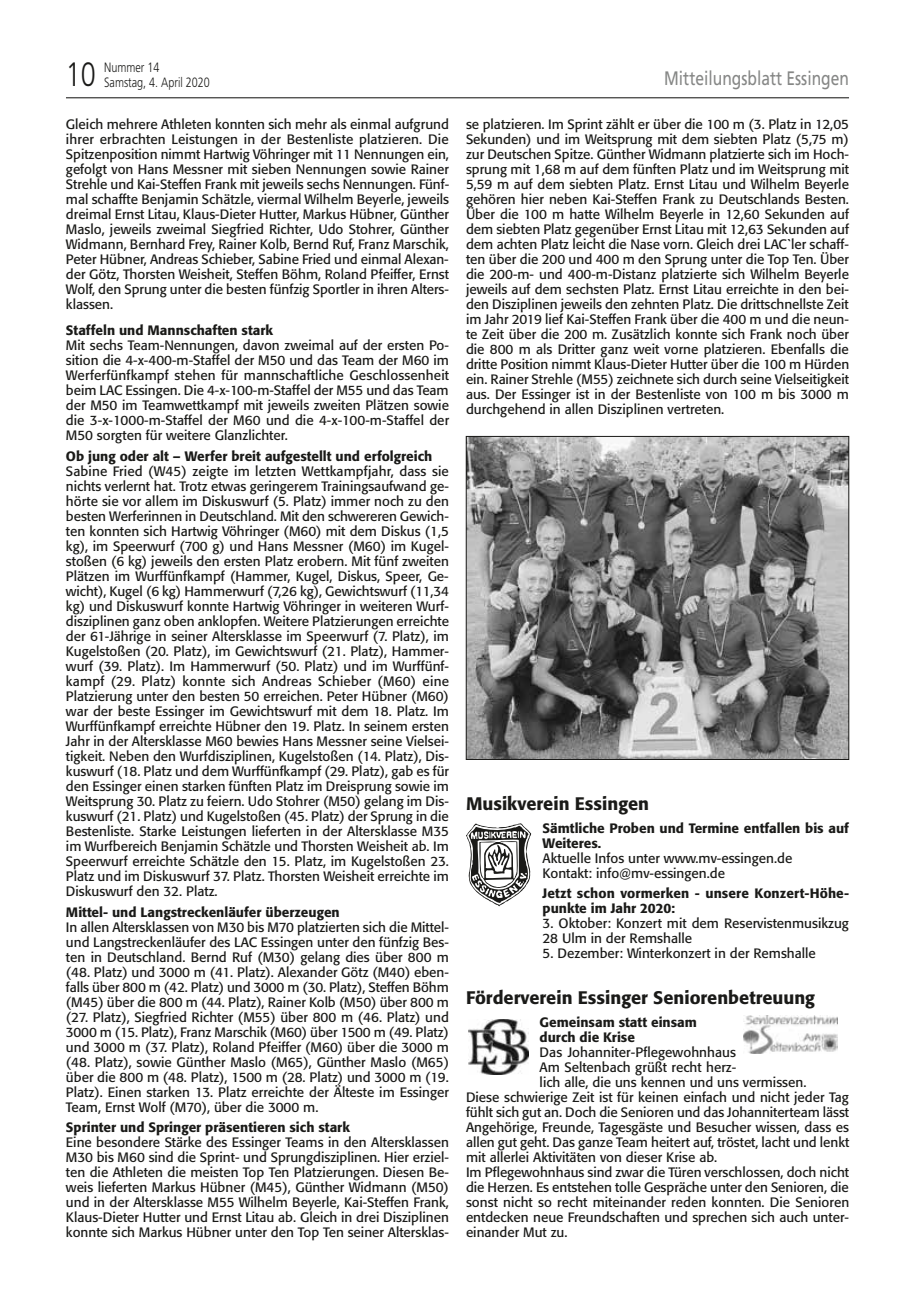
<style>
.page{position:relative;width:915px;height:1297px;background:#fff}
.page>*{position:absolute;margin:0;border:0;box-sizing:border-box;transform-origin:0 0}
.t1{font:300 33.75px "Frutiger";color:#1a1a18;scale:.8 1}
.t2{font:19.5px "Frutiger";color:#868786;scale:.8 1}
.t3{font:500 18px "Formata";color:#1a1a18}
.t4{font:13.5px/15px "Formata";color:#1a1a18;text-align:justify}
.t5{font:500 13.5px/15px "Formata";color:#1a1a18}
.t6{font:300 13.5px "Frutiger";color:#1a1a18;scale:.8 1}
</style>
<div class="page">
<hr style="left:66px;top:97px;width:782px;height:1px;background:#1a1a18">
<img style="left:468px;top:438px;width:378px;height:320px">
<div style="left:466px;top:436px;width:382px;height:324px;border:1px solid #1a1a18"></div>
<img style="left:743px;top:1016px;width:94px;height:38px">
<svg style="left:466px;top:823px;width:65px;height:83px"></svg>
<img style="left:468px;top:1020px;width:60px;height:54px">
<h1 class="t1" style="left:66px;top:55px;width:39px">10</h1>
<p class="t6" style="left:104px;top:60px;width:71px">Nummer 14</p>
<p class="t6" style="left:104px;top:75px;width:134px">Samstag, 4. April 2020</p>
<h2 class="t2" style="left:664px;top:67px;width:232px">Mitteilungsblatt Essingen</h2>
<p class="t4" style="left:66px;top:116px;width:384px">Gleich mehrere Athleten konnten sich mehr als einmal aufgrund ihrer erbrachten Leistungen in der Bestenliste platzieren. Die Spitzenposition nimmt Hartwig Vöhringer mit 11 Nennungen ein, gefolgt von Hans Messner mit sieben Nennungen sowie Rainer Strehle und Kai-Steffen Frank mit jeweils sechs Nennungen. Fünf&shy;mal schaffte Benjamin Schätzle, viermal Wilhelm Beyerle, jeweils dreimal Ernst Litau, Klaus-Dieter Hutter, Markus Hübner, Günther Maslo, jeweils zweimal Siegfried Richter, Udo Stohrer, Günther Widmann, Bernhard Frey, Rainer Kolb, Bernd Ruf, Franz Marschik, Peter Hübner, Andreas Schieber, Sabine Fried und einmal Alexan&shy;der Götz, Thorsten Weisheit, Steffen Böhm, Roland Pfeiffer, Ernst Wolf, den Sprung unter die besten fünfzig Sportler in ihren Alters&shy;klassen.</p>
<p class="t5" style="left:66px;top:323px;width:208px">Staffeln und Mannschaften stark</p>
<p class="t4" style="left:66px;top:338px;width:384px">Mit sechs Team-Nennungen, davon zweimal auf der ersten Po&shy;sition die 4-x-400-m-Staffel der M50 und das Team der M60 im Werferfünfkampf stehen für mannschaftliche Geschlossenheit beim LAC Essingen. Die 4-x-100-m-Staffel der M55 und das Team der M50 im Teamwettkampf mit jeweils zweiten Plätzen sowie die 3-x-1000-m-Staffel der M60 und die 4-x-100-m-Staffel der M50 sorgten für weitere Glanzlichter.</p>
<p class="t5" style="left:66px;top:448px;width:368px">Ob jung oder alt – Werfer breit aufgestellt und erfolgreich</p>
<p class="t4" style="left:66px;top:464px;width:384px">Sabine Fried (W45) zeigte im letzten Wettkampfjahr, dass sie nichts verlernt hat. Trotz etwas geringerem Trainingsaufwand ge&shy;hörte sie vor allem im Diskuswurf (5. Platz) immer noch zu den besten Werferinnen in Deutschland. Mit den schwereren Gewich&shy;ten konnten sich Hartwig Vöhringer (M60) mit dem Diskus (1,5 kg), im Speerwurf (700 g) und Hans Messner (M60) im Kugel&shy;stoßen (6 kg) jeweils den ersten Platz erobern. Mit fünf zweiten Plätzen im Wurffünfkampf (Hammer, Kugel, Diskus, Speer, Ge&shy;wicht), Kugel (6 kg) Hammerwurf (7,26 kg), Gewichtswurf (11,34 kg) und Diskuswurf konnte Hartwig Vöhringer in weiteren Wurf&shy;disziplinen ganz oben anklopfen. Weitere Platzierungen erreichte der 61-Jährige in seiner Altersklasse im Speerwurf (7. Platz), im Kugelstoßen (20. Platz), im Gewichtswurf (21. Platz), Hammer&shy;wurf (39. Platz). Im Hammerwurf (50. Platz) und im Wurffünf&shy;kampf (29. Platz) konnte sich Andreas Schieber (M60) eine Platzierung unter den besten 50 erreichen. Peter Hübner (M60) war der beste Essinger im Gewichtswurf mit dem 18. Platz. Im Wurffünfkampf erreichte Hübner den 19. Platz. In seinem ersten Jahr in der Altersklasse M60 bewies Hans Messner seine Vielsei&shy;tigkeit. Neben den Wurfdisziplinen, Kugelstoßen (14. Platz), Dis&shy;kuswurf (18. Platz und dem Wurffünfkampf (29. Platz), gab es für den Essinger einen starken fünften Platz im Dreisprung sowie im Weitsprung 30. Platz zu feiern. Udo Stohrer (M50) gelang im Dis&shy;kuswurf (21. Platz) und Kugelstoßen (45. Platz) der Sprung in die Bestenliste. Starke Leistungen lieferten in der Altersklasse M35 im Wurfbereich Benjamin Schätzle und Thorsten Weisheit ab. Im Speerwurf erreichte Schätzle den 15. Platz, im Kugelstoßen 23.<br>Platz und im Diskuswurf 37. Platz. Thorsten Weisheit erreichte im Diskuswurf den 32. Platz.</p>
<p class="t5" style="left:66px;top:904px;width:275px">Mittel- und Langstreckenläufer überzeugen</p>
<p class="t4" style="left:66px;top:919px;width:384px">In allen Altersklassen von M30 bis M70 platzierten sich die Mittel&shy;und Langstreckenläufer des LAC Essingen unter den fünfzig Bes&shy;ten in Deutschland. Bernd Ruf (M30) gelang dies über 800 m (48. Platz) und 3000 m (41. Platz). Alexander Götz (M40) eben&shy;falls über 800 m (42. Platz) und 3000 m (30. Platz), Steffen Böhm (M45) über die 800 m (44. Platz), Rainer Kolb (M50) über 800 m (27. Platz), Siegfried Richter (M55) über 800 m (46. Platz) und 3000 m (15. Platz), Franz Marschik (M60) über 1500 m (49. Platz) und 3000 m (37. Platz), Roland Pfeiffer (M60) über die 3000 m (48. Platz), sowie Günther Maslo (M65), Günther Maslo (M65) über die 800 m (48. Platz), 1500 m (28. Platz) und 3000 m (19.<br>Platz). Einen starken 13. Platz erreichte der Älteste im Essinger Team, Ernst Wolf (M70), über die 3000 m.</p>
<p class="t5" style="left:66px;top:1120px;width:285px">Sprinter und Springer präsentieren sich stark</p>
<p class="t4" style="left:66px;top:1135px;width:384px">Eine besondere Stärke des Essinger Teams in den Altersklassen M30 bis M60 sind die Sprint- und Sprungdisziplinen. Hier erziel&shy;ten die Athleten die meisten Top Ten Platzierungen. Diesen Be&shy;weis lieferten Markus Hübner (M45), Günther Widmann (M50) und in der Altersklasse M55 Wilhelm Beyerle, Kai-Steffen Frank, Klaus-Dieter Hutter und Ernst Litau ab. Gleich in drei Disziplinen konnte sich Markus Hübner unter den Top Ten seiner Altersklas-</p>
<p class="t4" style="left:466px;top:116px;width:384px">se platzieren. Im Sprint zählt er über die 100 m (3. Platz in 12,05<br>Sekunden) und im Weitsprung mit dem siebten Platz (5,75 m) zur Deutschen Spitze. Günther Widmann platzierte sich im Hoch&shy;sprung mit 1,68 m auf dem fünften Platz und im Weitsprung mit 5,59 m auf dem siebten Platz. Ernst Litau und Wilhelm Beyerle gehören hier neben Kai-Steffen Frank zu Deutschlands Besten.<br>Über die 100 m hatte Wilhelm Beyerle in 12,60 Sekunden auf dem siebten Platz gegenüber Ernst Litau mit 12,63 Sekunden auf dem achten Platz leicht die Nase vorn. Gleich drei LAC`ler schaff&shy;ten über die 200 und 400 m den Sprung unter die Top Ten. Über die 200-m- und 400-m-Distanz platzierte sich Wilhelm Beyerle jeweils auf dem sechsten Platz. Ernst Litau erreichte in den bei&shy;den Disziplinen jeweils den zehnten Platz. Die drittschnellste Zeit im Jahr 2019 lief Kai-Steffen Frank über die 400 m und die neun&shy;te Zeit über die 200 m. Zusätzlich konnte sich Frank noch über die 800 m als Dritter ganz weit vorne platzieren. Ebenfalls die dritte Position nimmt Klaus-Dieter Hutter über die 100 m Hürden ein. Rainer Strehle (M55) zeichnete sich durch seine Vielseitigkeit aus. Der Essinger ist in der Bestenliste von 100 m bis 3000 m durchgehend in allen Disziplinen vertreten.</p>
<h3 class="t3" style="left:466px;top:792px;width:184px">Musikverein Essingen</h3>
<p class="t5" style="left:542px;top:821px;width:308px">Sämtliche Proben und Termine entfallen bis auf<br>Weiteres.</p>
<p class="t4" style="left:542px;top:851px;width:251px">Aktuelle Infos unter www.mv-essingen.de<br>Kontakt: info@mv-essingen.de</p>
<p class="t5" style="left:542px;top:886px;width:308px">Jetzt schon vormerken - unsere Konzert-Höhe&shy;punkte im Jahr 2020:</p>
<p class="t4" style="left:542px;top:916px;width:308px">3. Oktober: Konzert mit dem Reservistenmusikzug<br>28 Ulm in der Remshalle</p>
<p class="t4" style="left:542px;top:946px;width:275px">5. Dezember: Winterkonzert in der Remshalle</p>
<h3 class="t3" style="left:466px;top:986px;width:350px">Förderverein Essinger Seniorenbetreuung</h3>
<p class="t5" style="left:539px;top:1015px;width:159px">Gemeinsam statt einsam durch die Krise</p>
<p class="t4" style="left:539px;top:1045px;width:198px">Das Johanniter-Pflegewohnhaus</p>
<p class="t4" style="left:539px;top:1060px;width:198px">Am Seltenbach grüßt recht herz-</p>
<p class="t4" style="left:539px;top:1075px;width:268px">lich alle, die uns kennen und uns vermissen.</p>
<p class="t4" style="left:466px;top:1090px;width:384px">Diese schwierige Zeit ist für keinen einfach und nicht jeder Tag</p>
<p class="t4" style="left:466px;top:1105px;width:384px">fühlt sich gut an. Doch die Senioren und das Johanniterteam lässt</p>
<p class="t4" style="left:466px;top:1120px;width:384px">Angehörige, Freunde, Tagesgäste und Besucher wissen, dass es</p>
<p class="t4" style="left:466px;top:1135px;width:384px">allen gut geht. Das ganze Team heitert auf, tröstet, lacht und lenkt</p>
<p class="t4" style="left:466px;top:1150px;width:253px">mit allerlei Aktivitäten von dieser Krise ab.</p>
<p class="t4" style="left:466px;top:1165px;width:384px">Im Pflegewohnhaus sind zwar die Türen verschlossen, doch nicht</p>
<p class="t4" style="left:466px;top:1180px;width:384px">die Herzen. Es entstehen tolle Gespräche unter den Senioren, die</p>
<p class="t4" style="left:466px;top:1195px;width:384px">sonst nicht so recht miteinander reden konnten. Die Senioren</p>
<p class="t4" style="left:466px;top:1210px;width:384px">entdecken neue Freundschaften und sprechen sich auch unter-</p>
<p class="t4" style="left:466px;top:1225px;width:103px">einander Mut zu.</p>
</div>
